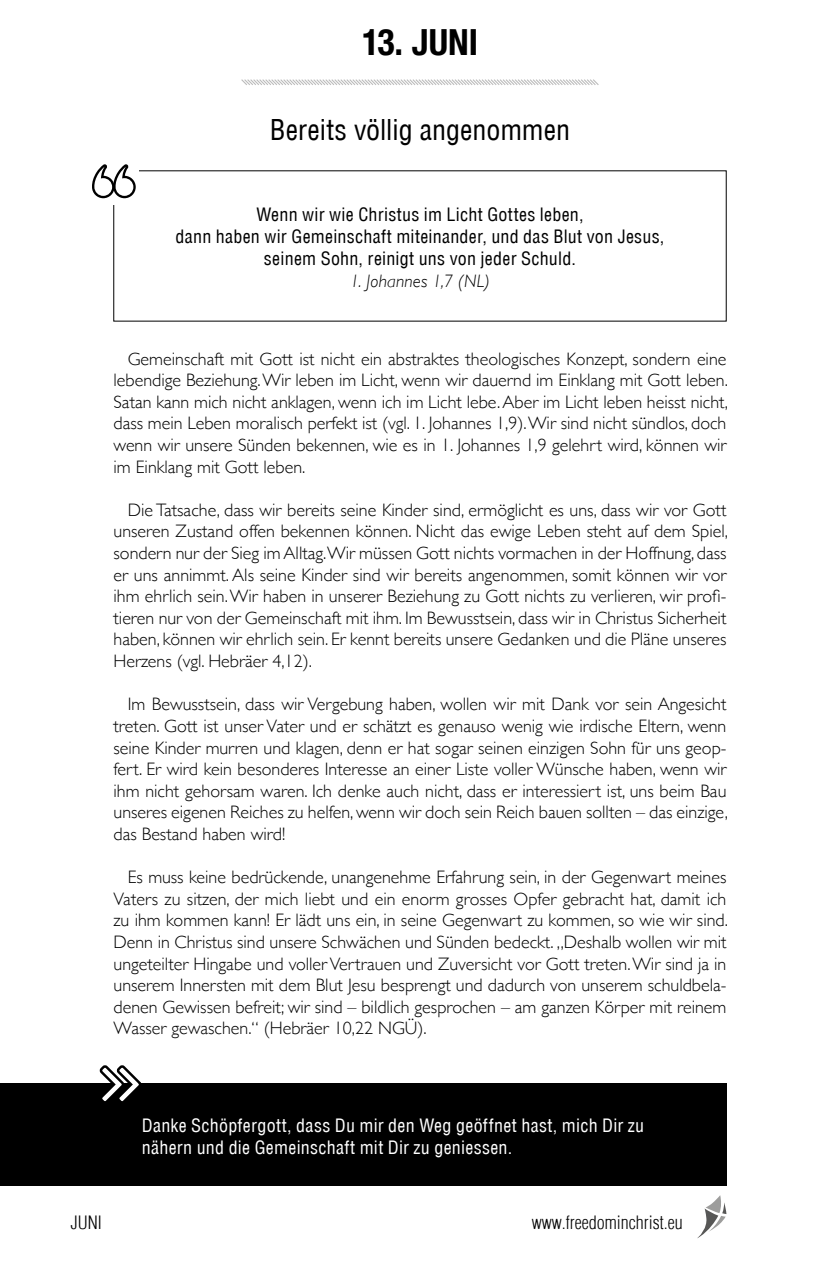
<style>
.page{position:relative;width:840px;height:1276px;background:#fff}
.page>*{position:absolute;margin:0;border:0;box-sizing:border-box;transform-origin:0 0}
.t1{font:700 condensed 36px "Helvetica Neue";color:#000}
.t2{font:condensed 28px "Helvetica";color:#000}
.t3{font:300 18px/21.6px "Gill Sans";color:#000;text-align:justify}
.t4{font:condensed 18px/22px "Helvetica";letter-spacing:.015em;color:#000;text-align:center}
.t5{font:condensed 18px/22px "Helvetica";letter-spacing:.015em;color:#fff}
.t6{font:300 condensed 18px "Helvetica";color:#000}
.t7{font:italic 300 18px "Gill Sans";letter-spacing:.015em;color:#000}
</style>
<div class="page">
<svg style="left:697px;top:1195px;width:29px;height:43px"></svg>
<svg style="left:241px;top:79px;width:358px;height:6px"></svg>
<div style="left:0;top:1083px;width:726px;height:102px;background:#000"></div>
<svg style="left:99px;top:1065px;width:42px;height:37px"></svg>
<svg style="left:92px;top:164px;width:44px;height:34px"></svg>
<h1 class="t1" style="left:362px;top:20px;width:117px">13. JUNI</h1>
<h2 class="t2" style="left:270px;top:113px;width:301px">Bereits völlig angenommen</h2>
<p class="t4" style="left:175px;top:203px;width:490px">Wenn wir wie Christus im Licht Gottes leben,<br>dann haben wir Gemeinschaft miteinander, und das Blut von Jesus, seinem Sohn, reinigt uns von jeder Schuld.</p>
<p class="t7" style="left:350px;top:271px;width:141px">1. Johannes 1,7 (NL)</p>
<p class="t3" style="left:113px;top:347px;width:615px;text-indent:14px">Gemeinschaft mit Gott ist nicht ein abstraktes theologisches Konzept, sondern eine lebendige Beziehung. Wir leben im Licht, wenn wir dauernd im Einklang mit Gott leben.<br>Satan kann mich nicht anklagen, wenn ich im Licht lebe. Aber im Licht leben heisst nicht, dass mein Leben moralisch perfekt ist (vgl. 1. Johannes 1,9). Wir sind nicht sündlos, doch wenn wir unsere Sünden bekennen, wie es in 1. Johannes 1,9 gelehrt wird, können wir im Einklang mit Gott leben.</p>
<p class="t3" style="left:113px;top:498px;width:615px;text-indent:14px">Die Tatsache, dass wir bereits seine Kinder sind, ermöglicht es uns, dass wir vor Gott unseren Zustand offen bekennen können. Nicht das ewige Leben steht auf dem Spiel, sondern nur der Sieg im Alltag.Wir müssen Gott nichts vormachen in der Hoffnung, dass er uns annimmt. Als seine Kinder sind wir bereits angenommen, somit können wir vor ihm ehrlich sein. Wir haben in unserer Beziehung zu Gott nichts zu verlieren, wir profi&shy;tieren nur von der Gemeinschaft mit ihm. Im Bewusstsein, dass wir in Christus Sicherheit haben, können wir ehrlich sein. Er kennt bereits unsere Gedanken und die Pläne unseres Herzens (vgl. Hebräer 4,12).</p>
<p class="t3" style="left:113px;top:693px;width:615px;text-indent:14px">Im Bewusstsein, dass wir Vergebung haben, wollen wir mit Dank vor sein Angesicht treten. Gott ist unser Vater und er schätzt es genauso wenig wie irdische Eltern, wenn seine Kinder murren und klagen, denn er hat sogar seinen einzigen Sohn für uns geop&shy;fert. Er wird kein besonderes Interesse an einer Liste voller Wünsche haben, wenn wir ihm nicht gehorsam waren. Ich denke auch nicht, dass er interessiert ist, uns beim Bau unseres eigenen Reiches zu helfen, wenn wir doch sein Reich bauen sollten – das einzige, das Bestand haben wird!</p>
<p class="t3" style="left:113px;top:865px;width:615px;text-indent:14px">Es muss keine bedrückende, unangenehme Erfahrung sein, in der Gegenwart meines Vaters zu sitzen, der mich liebt und ein enorm grosses Opfer gebracht hat, damit ich zu ihm kommen kann! Er lädt uns ein, in seine Gegenwart zu kommen, so wie wir sind.<br>Denn in Christus sind unsere Schwächen und Sünden bedeckt. „Deshalb wollen wir mit ungeteilter Hingabe und voller Vertrauen und Zuversicht vor Gott treten. Wir sind ja in unserem Innersten mit dem Blut Jesu besprengt und dadurch von unserem schuldbela&shy;denen Gewissen befreit; wir sind – bildlich gesprochen – am ganzen Körper mit reinem Wasser gewaschen.“ (Hebräer 10,22 NGÜ).</p>
<p class="t5" style="left:142px;top:1114px;width:503px">Danke Schöpfergott, dass Du mir den Weg geöffnet hast, mich Dir zu nähern und die Gemeinschaft mit Dir zu geniessen.</p>
<p class="t6" style="left:71px;top:1211px;width:33px">JUNI</p>
<p class="t6" style="left:531px;top:1211px;width:152px">www.freedominchrist.eu</p>
</div>
